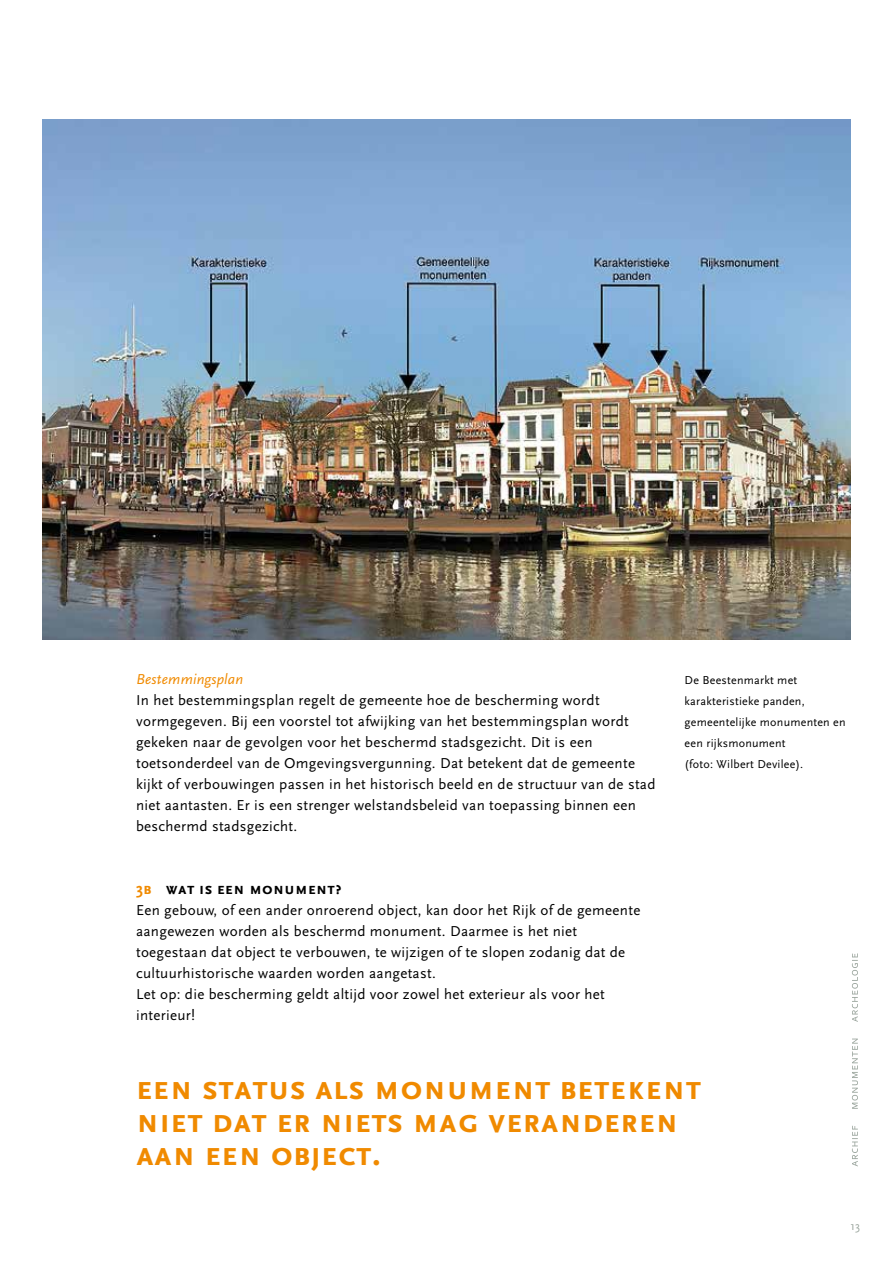
<style>
.page{position:relative;width:893px;height:1263px;background:#fff}
.page>*{position:absolute;margin:0;border:0;box-sizing:border-box;transform-origin:0 0}
.t1{font:700 34.5px/33px "Scala Sans Caps";letter-spacing:.01em;color:#f08a00}
.t2{font:700 16.5px "Scala Sans Caps";letter-spacing:.02em;color:#000}
.t3{font:15px/21px "Scala Sans";letter-spacing:.02em;color:#000}
.t4{font:italic 15px "Scala Sans";letter-spacing:.01em;color:#f08a00}
.t5{font:12px/21px "Scala Sans";letter-spacing:.02em;color:#000}
.t6{font:12px "Scala Sans";color:#99a49c}
.s1{font-family:"Scala Sans";color:#f08a00}
.s2{color:#f08a00}
</style>
<div class="page">
<svg style="left:852px;top:953px;width:6px;height:213px"></svg>
<img style="left:43px;top:120px;width:807px;height:519px">
<p class="t4" style="left:136px;top:671px;width:109px">Bestemmingsplan</p>
<p class="t3" style="left:136px;top:690px;width:521px">In het bestemmingsplan regelt de gemeente hoe de bescherming wordt vormgegeven. Bij een voorstel tot afwijking van het bestemmingsplan wordt gekeken naar de gevolgen voor het beschermd stadsgezicht. Dit is een toetsonderdeel van de Omgevingsvergunning. Dat betekent dat de gemeente kijkt of verbouwingen passen in het historisch beeld en de structuur van de stad niet aantasten. Er is een strenger welstandsbeleid van toepassing binnen een beschermd stadsgezicht.</p>
<p class="t2" style="left:136px;top:879px;width:208px"><span class="s1">3</span><span class="s2">b</span> wat is een monument?</p>
<p class="t3" style="left:136px;top:900px;width:506px">Een gebouw, of een ander onroerend object, kan door het Rijk of de gemeente aangewezen worden als beschermd monument. Daarmee is het niet toegestaan dat object te verbouwen, te wijzigen of te slopen zodanig dat de cultuurhistorische waarden worden aangetast.<br>Let op: die bescherming geldt altijd voor zowel het exterieur als voor het interieur!</p>
<p class="t5" style="left:685px;top:670px;width:163px">De Beestenmarkt met karakteristieke panden, gemeentelijke monumenten en een rijksmonument<br>(foto: Wilbert Devilee).</p>
<h1 class="t1" style="left:136px;top:1071px;width:567px">een status als monument betekent niet dat er niets mag veranderen aan een object.</h1>
<p class="t6" style="left:850px;top:1220px;width:11px">13</p>
</div>
